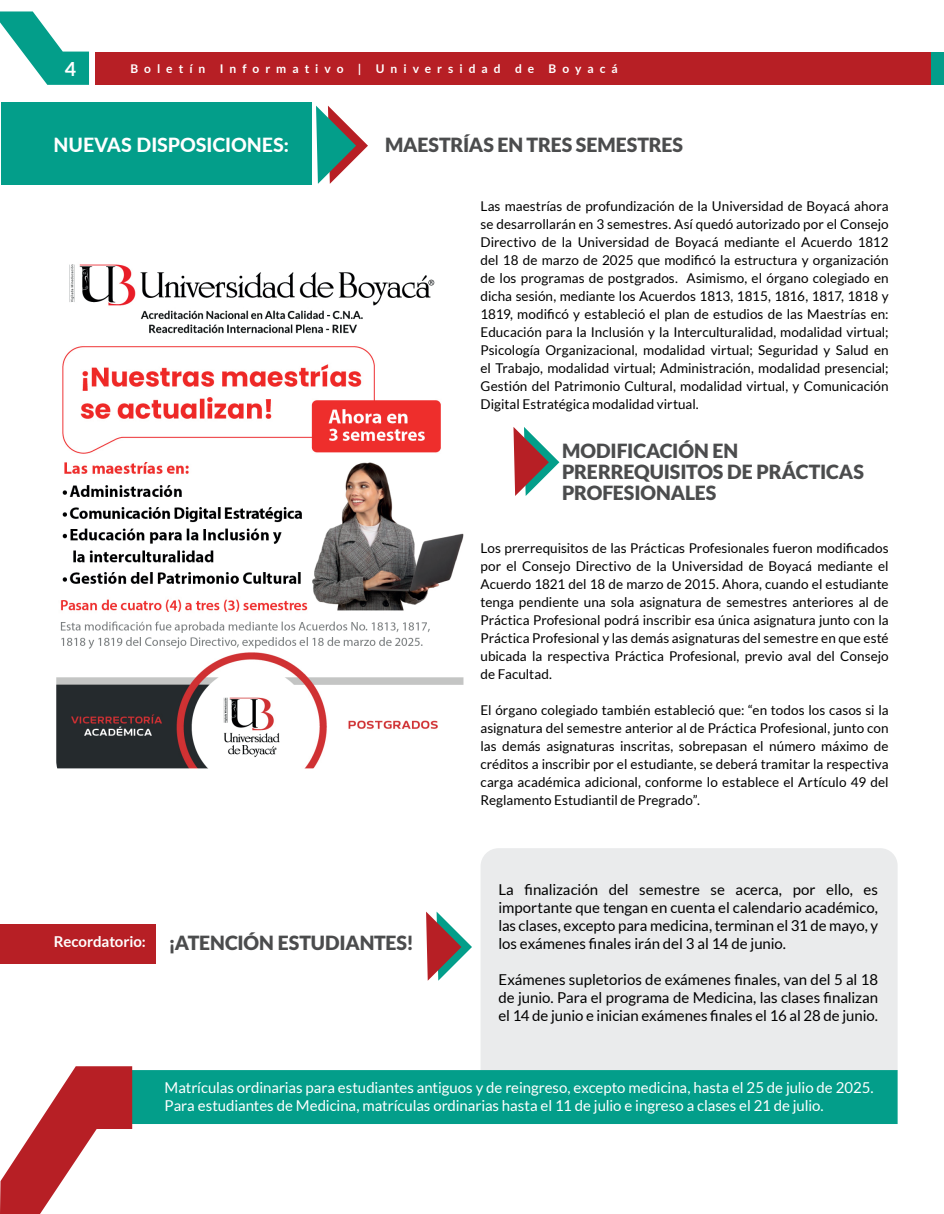
<style>
.page{position:relative;width:944px;height:1214px;background:#fff}
.page>*{position:absolute;margin:0;border:0;box-sizing:border-box;transform-origin:0 0}
.t1{font:900 19.5px/21px "Lato";letter-spacing:-.005em;color:#4b4c4d}
.t2{font:800 19.5px "Lato";color:#fff}
.t3{font:700 19.5px "Lato";color:#fff}
.t4{font:15px/18px "Lato";letter-spacing:-.005em;color:#000;text-align:justify}
.t5{font:15px/18px "Lato";letter-spacing:-.005em;color:#fff}
.t6{font:13.5px/18px "Lato";color:#000;text-align:justify}
.t7{font:700 12px "Lato";letter-spacing:.5em;color:#fff}
.s1{font-weight:700;font-size:15px;color:#fff}
</style>
<div class="page">
<svg style="left:0;top:11px;width:89px;height:74px"></svg>
<div style="left:96px;top:53px;width:835px;height:32px;background:#b71f25"></div>
<div style="left:931px;top:53px;width:13px;height:32px;background:#039e8a"></div>
<img style="left:56px;top:264px;width:407px;height:504px">
<div style="left:1px;top:102px;width:310px;height:82px;background:#039e8a"></div>
<svg style="left:316px;top:106px;width:52px;height:78px"></svg>
<svg style="left:513px;top:427px;width:46px;height:69px"></svg>
<svg style="left:426px;top:911px;width:46px;height:69px"></svg>
<div style="left:0;top:924px;width:155px;height:39px;background:#b71f25"></div>
<div style="left:481px;top:848px;width:416px;height:222px;background:#eaebec"></div>
<div style="left:132px;top:1070px;width:765px;height:54px;background:#039e8a"></div>
<svg style="left:0;top:1066px;width:132px;height:148px"></svg>
<h1 class="t3" style="left:65px;top:58px;width:13px">4</h1>
<p class="t7" style="left:130px;top:62px;width:489px">Boletín Informativo | Universidad de Boyacá</p>
<h1 class="t2" style="left:53px;top:130px;width:237px">NUEVAS DISPOSICIONES:</h1>
<h1 class="t1" style="left:385px;top:134px;width:299px">MAESTRÍAS EN TRES SEMESTRES</h1>
<p class="t6" style="left:480px;top:197px;width:409px">Las maestrías de profundización de la Universidad de Boyacá ahora se desarrollarán en 3 semestres. Así quedó autorizado por el Consejo Directivo de la Universidad de Boyacá mediante el Acuerdo 1812 del 18 de marzo de 2025 que modificó la estructura y organización de los programas de postgrados. Asimismo, el órgano colegiado en dicha sesión, mediante los Acuerdos 1813, 1815, 1816, 1817, 1818 y 1819, modificó y estableció el plan de estudios de las Maestrías en:<br>Educación para la Inclusión y la Interculturalidad, modalidad virtual; Psicología Organizacional, modalidad virtual; Seguridad y Salud en el Trabajo, modalidad virtual; Administración, modalidad presencial; Gestión del Patrimonio Cultural, modalidad virtual, y Comunicación Digital Estratégica modalidad virtual.</p>
<h1 class="t1" style="left:562px;top:439px;width:303px">MODIFICACIÓN EN<br>PRERREQUISITOS DE PRÁCTICAS<br>PROFESIONALES</h1>
<h1 class="t1" style="left:54px;top:932px;width:361px"><span class="s1">Recordatorio:</span> ¡ATENCIÓN ESTUDIANTES!</h1>
<p class="t6" style="left:480px;top:539px;width:409px">Los prerrequisitos de las Prácticas Profesionales fueron modificados por el Consejo Directivo de la Universidad de Boyacá mediante el Acuerdo 1821 del 18 de marzo de 2015. Ahora, cuando el estudiante tenga pendiente una sola asignatura de semestres anteriores al de Práctica Profesional podrá inscribir esa única asignatura junto con la Práctica Profesional y las demás asignaturas del semestre en que esté ubicada la respectiva Práctica Profesional, previo aval del Consejo de Facultad.</p>
<p class="t6" style="left:480px;top:701px;width:409px">El órgano colegiado también estableció que: “en todos los casos si la asignatura del semestre anterior al de Práctica Profesional, junto con las demás asignaturas inscritas, sobrepasan el número máximo de créditos a inscribir por el estudiante, se deberá tramitar la respectiva carga académica adicional, conforme lo establece el Artículo 49 del Reglamento Estudiantil de Pregrado”.</p>
<p class="t4" style="left:498px;top:880px;width:381px">La finalización del semestre se acerca, por ello, es importante que tengan en cuenta el calendario académico, las clases, excepto para medicina, terminan el 31 de mayo, y los exámenes finales irán del 3 al 14 de junio.</p>
<p class="t4" style="left:498px;top:970px;width:381px">Exámenes supletorios de exámenes finales, van del 5 al 18 de junio. Para el programa de Medicina, las clases finalizan el 14 de junio e inician exámenes finales el 16 al 28 de junio.</p>
<p class="t5" style="left:164px;top:1078px;width:710px">Matrículas ordinarias para estudiantes antiguos y de reingreso, excepto medicina, hasta el 25 de julio de 2025.<br>Para estudiantes de Medicina, matrículas ordinarias hasta el 11 de julio e ingreso a clases el 21 de julio.</p>
</div>
